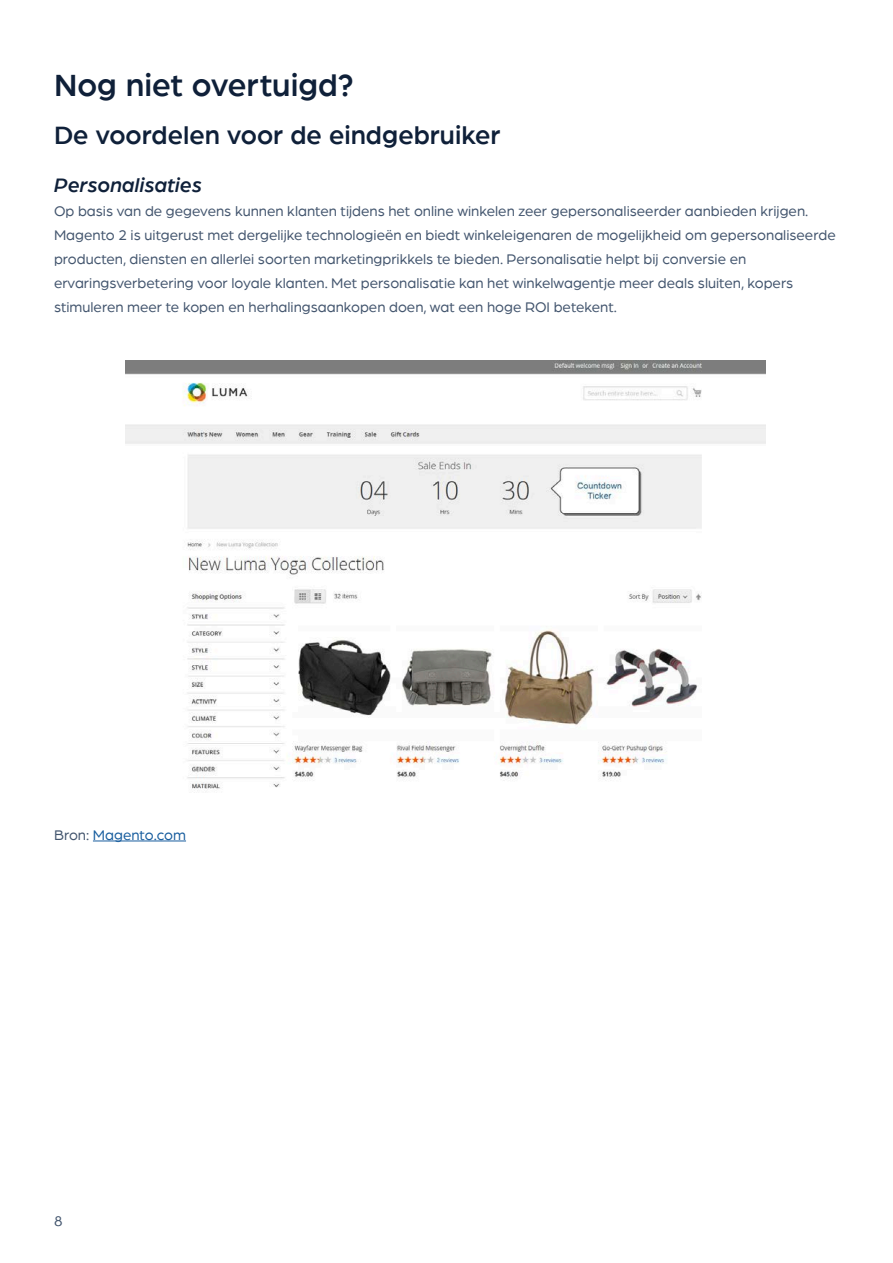
<style>
.page{position:relative;width:893px;height:1263px;background:#fff}
.page>*{position:absolute;margin:0;border:0;box-sizing:border-box;transform-origin:0 0}
.Kop_1{font:500 33px "Arboria";color:#0f2039}
.Kop_2{font:500 27px "Arboria";color:#0f2039}
.Kop_3{font:italic 500 21px "Arboria";color:#0f2039}
.t1{font:15px/24px "Arboria";color:#43556e}
.t2{font:15px "Arboria";color:#175d9e}
.s1{color:#43556e}
</style>
<div class="page">
<hr style="left:93px;top:841px;width:93px;height:1px;background:#175d9e">
<img style="left:126px;top:360px;width:639px;height:431px">
<p class="Kop_1" style="left:54px;top:63px;width:301px">Nog niet overtuigd?</p>
<p class="Kop_2" style="left:54px;top:117px;width:448px">De voordelen voor de eindgebruiker</p>
<p class="Kop_3" style="left:54px;top:171px;width:149px">Personalisaties</p>
<p class="t1" style="left:54px;top:198px;width:783px">Op basis van de gegevens kunnen klanten tijdens het online winkelen zeer gepersonaliseerder aanbieden krijgen.<br>Magento 2 is uitgerust met dergelijke technologieën en biedt winkeleigenaren de mogelijkheid om gepersonaliseerde producten, diensten en allerlei soorten marketingprikkels te bieden. Personalisatie helpt bij conversie en ervaringsverbetering voor loyale klanten. Met personalisatie kan het winkelwagentje meer deals sluiten, kopers stimuleren meer te kopen en herhalingsaankopen doen, wat een hoge ROI betekent.</p>
<p class="t2" style="left:54px;top:825px;width:134px"><span class="s1">Bron:</span> Magento.com</p>
<p class="t1" style="left:54px;top:1208px;width:10px">8</p>
</div>
